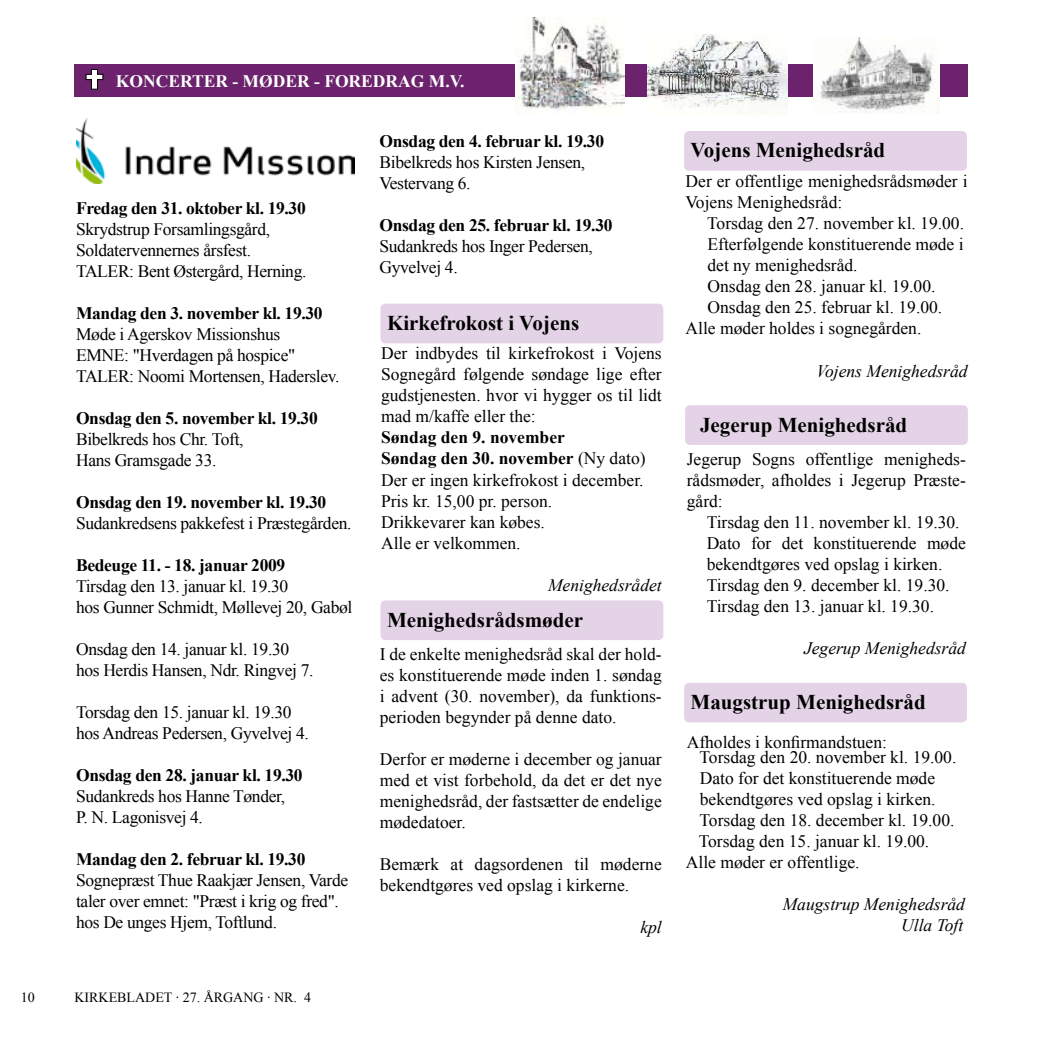
<style>
.page{position:relative;width:1042px;height:1042px;background:#fff}
.page>*{position:absolute;margin:0;border:0;box-sizing:border-box;transform-origin:0 0}
.t1{font:700 21px "Times New Roman";color:#000}
.t2{font:17.5px/21px "Times New Roman";color:#000}
.t3{font:17.5px/21px "Times New Roman";letter-spacing:-.02em;color:#000}
.t4{font:700 17.5px "Times New Roman";letter-spacing:-.02em;color:#000}
.t5{font:italic 17.5px/21px "Times New Roman";color:#000;text-align:right}
.t6{font:700 17.5px "Times New Roman";color:#fff}
.t7{font:14px "Times New Roman";color:#000}
.s1{font-weight:700}
</style>
<div class="page">
<div style="left:74px;top:64px;width:893px;height:33px;background:#6c226c"></div>
<svg style="left:86px;top:69px;width:17px;height:20px"></svg>
<div style="left:380px;top:304px;width:283px;height:39px;background:#e4d3e6;border-radius:5px"></div>
<img style="left:515px;top:17px;width:109px;height:94px">
<div style="left:380px;top:600px;width:283px;height:40px;background:#e4d3e6;border-radius:5px"></div>
<img style="left:76px;top:118px;width:279px;height:65px">
<div style="left:684px;top:683px;width:283px;height:39px;background:#e4d3e6;border-radius:5px"></div>
<img style="left:648px;top:35px;width:139px;height:74px">
<img style="left:814px;top:37px;width:125px;height:76px">
<div style="left:685px;top:405px;width:283px;height:40px;background:#e4d3e6;border-radius:5px"></div>
<div style="left:684px;top:131px;width:283px;height:40px;background:#e4d3e6;border-radius:5px"></div>
<p class="t6" style="left:116px;top:69px;width:350px">Koncerter - møder - foredrag m.v.</p>
<p class="t4" style="left:76px;top:196px;width:231px">Fredag den 31. oktober kl. 19.30</p>
<p class="t3" style="left:76px;top:219px;width:232px">Skrydstrup Forsamlingsgård,<br>Soldatervennernes årsfest.<br>TALER: Bent Østergård, Herning.</p>
<p class="t4" style="left:76px;top:301px;width:248px">Mandag den 3. november kl. 19.30</p>
<p class="t3" style="left:76px;top:324px;width:265px">Møde i Agerskov Missionshus<br>EMNE: "Hverdagen på hospice"<br>TALER: Noomi Mortensen, Haderslev.</p>
<p class="t4" style="left:76px;top:406px;width:243px">Onsdag den 5. november kl. 19.30</p>
<p class="t3" style="left:76px;top:429px;width:169px">Bibelkreds hos Chr. Toft,<br>Hans Gramsgade 33.</p>
<p class="t4" style="left:76px;top:490px;width:252px">Onsdag den 19. november kl. 19.30</p>
<p class="t3" style="left:76px;top:513px;width:277px">Sudankredsens pakkefest i Præstegården.</p>
<p class="t4" style="left:76px;top:553px;width:211px">Bedeuge 11. - 18. januar 2009</p>
<p class="t3" style="left:76px;top:576px;width:278px">Tirsdag den 13. januar kl. 19.30<br>hos Gunner Schmidt, Møllevej 20, Gabøl</p>
<p class="t3" style="left:76px;top:639px;width:239px">Onsdag den 14. januar kl. 19.30 hos Herdis Hansen, Ndr. Ringvej 7.</p>
<p class="t3" style="left:76px;top:702px;width:234px">Torsdag den 15. januar kl. 19.30 hos Andreas Pedersen, Gyvelvej 4.</p>
<p class="t4" style="left:76px;top:763px;width:228px">Onsdag den 28. januar kl. 19.30</p>
<p class="t3" style="left:76px;top:786px;width:211px">Sudankreds hos Hanne Tønder,<br>P. N. Lagonisvej 4.</p>
<p class="t4" style="left:76px;top:847px;width:231px">Mandag den 2. februar kl. 19.30</p>
<p class="t3" style="left:76px;top:870px;width:274px">Sognepræst Thue Raakjær Jensen, Varde taler over emnet: "Præst i krig og fred". hos De unges Hjem, Toftlund.</p>
<p class="t7" style="left:21px;top:988px;width:15px">10</p>
<p class="t7" style="left:74px;top:988px;width:238px">KIRKEBLADET · 27. Årgang · Nr. 4</p>
<p class="t4" style="left:379px;top:129px;width:226px">Onsdag den 4. februar kl. 19.30</p>
<p class="t3" style="left:379px;top:152px;width:207px">Bibelkreds hos Kirsten Jensen,<br>Vestervang 6.</p>
<p class="t4" style="left:379px;top:213px;width:234px">Onsdag den 25. februar kl. 19.30</p>
<p class="t3" style="left:379px;top:236px;width:215px">Sudankreds hos Inger Pedersen,<br>Gyvelvej 4.</p>
<p class="t1" style="left:387px;top:309px;width:194px">Kirkefrokost i Vojens</p>
<p class="t2" style="left:381px;top:343px;width:282px;text-align:justify">Der indbydes til kirkefrokost i Vojens Sognegård følgende søndage lige efter gudstjenesten. hvor vi hygger os til lidt mad m/kaffe eller the:</p>
<p class="t2" style="left:381px;top:427px;width:266px"><span class="s1">Søndag den 9. november<br>Søndag den 30. november</span> (Ny dato)<br>Der er ingen kirkefrokost i december.<br>Pris kr. 15,00 pr. person.<br>Drikkevarer kan købes.<br>Alle er velkommen.</p>
<p class="t5" style="left:548px;top:574px;width:115px">Menighedsrådet</p>
<p class="t1" style="left:387px;top:605px;width:197px">Menighedsrådsmøder</p>
<p class="t2" style="left:380px;top:643px;width:283px;text-align:justify">I de enkelte menighedsråd skal der hold&shy;es konstituerende møde inden 1. søndag i advent (30. november), da funktions&shy;perioden begynder på denne dato.</p>
<p class="t2" style="left:380px;top:748px;width:283px;text-align:justify">Derfor er møderne i december og januar med et vist forbehold, da det er det nye menighedsråd, der fastsætter de endelige mødedatoer.</p>
<p class="t2" style="left:380px;top:853px;width:283px">Bemærk at dagsordenen til møderne bekendtgøres ved opslag i kirkerne.</p>
<p class="t5" style="left:640px;top:916px;width:23px">kpl</p>
<p class="t1" style="left:690px;top:136px;width:196px">Vojens Menighedsråd</p>
<p class="t2" style="left:685px;top:171px;width:283px">Der er offentlige menighedsrådsmøder i<br>Vojens Menighedsråd:</p>
<p class="t2" style="left:707px;top:213px;width:258px">Torsdag den 27. november kl. 19.00.</p>
<p class="t2" style="left:707px;top:234px;width:258px">Efterfølgende konstituerende møde i</p>
<p class="t2" style="left:707px;top:255px;width:152px">det ny menighedsråd.</p>
<p class="t2" style="left:707px;top:276px;width:229px">Onsdag den 28. januar kl. 19.00.</p>
<p class="t2" style="left:707px;top:297px;width:236px">Onsdag den 25. februar kl. 19.00.</p>
<p class="t2" style="left:685px;top:318px;width:237px">Alle møder holdes i sognegården.</p>
<p class="t5" style="left:816px;top:360px;width:153px">Vojens Menighedsråd</p>
<p class="t1" style="left:700px;top:410px;width:209px">Jegerup Menighedsråd</p>
<p class="t2" style="left:687px;top:448px;width:281px;text-align:justify">Jegerup Sogns offentlige menigheds&shy;rådsmøder, afholdes i Jegerup Præste&shy;gård:</p>
<p class="t2" style="left:706px;top:511px;width:261px">Tirsdag den 11. november kl. 19.30.<br>Dato for det konstituerende møde bekendtgøres ved opslag i kirken.<br>Tirsdag den 9. december kl. 19.30.<br>Tirsdag den 13. januar kl. 19.30.</p>
<p class="t5" style="left:804px;top:637px;width:163px">Jegerup Menighedsråd</p>
<p class="t1" style="left:690px;top:688px;width:237px">Maugstrup Menighedsråd</p>
<p class="t2" style="left:699px;top:733px;width:258px;line-height:15.8px;text-indent:-13px">Afholdes i konfirmandstuen:<br>Torsdag den 20. november kl. 19.00.</p>
<p class="t2" style="left:700px;top:768px;width:237px">Dato for det konstituerende møde</p>
<p class="t2" style="left:700px;top:789px;width:237px">bekendtgøres ved opslag i kirken.</p>
<p class="t2" style="left:699px;top:810px;width:256px">Torsdag den 18. december kl. 19.00.</p>
<p class="t2" style="left:699px;top:831px;width:232px">Torsdag den 15. januar kl. 19.00.</p>
<p class="t2" style="left:686px;top:852px;width:175px">Alle møder er offentlige.</p>
<p class="t5" style="left:783px;top:893px;width:184px">Maugstrup Menighedsråd<br>Ulla Toft</p>
</div>
